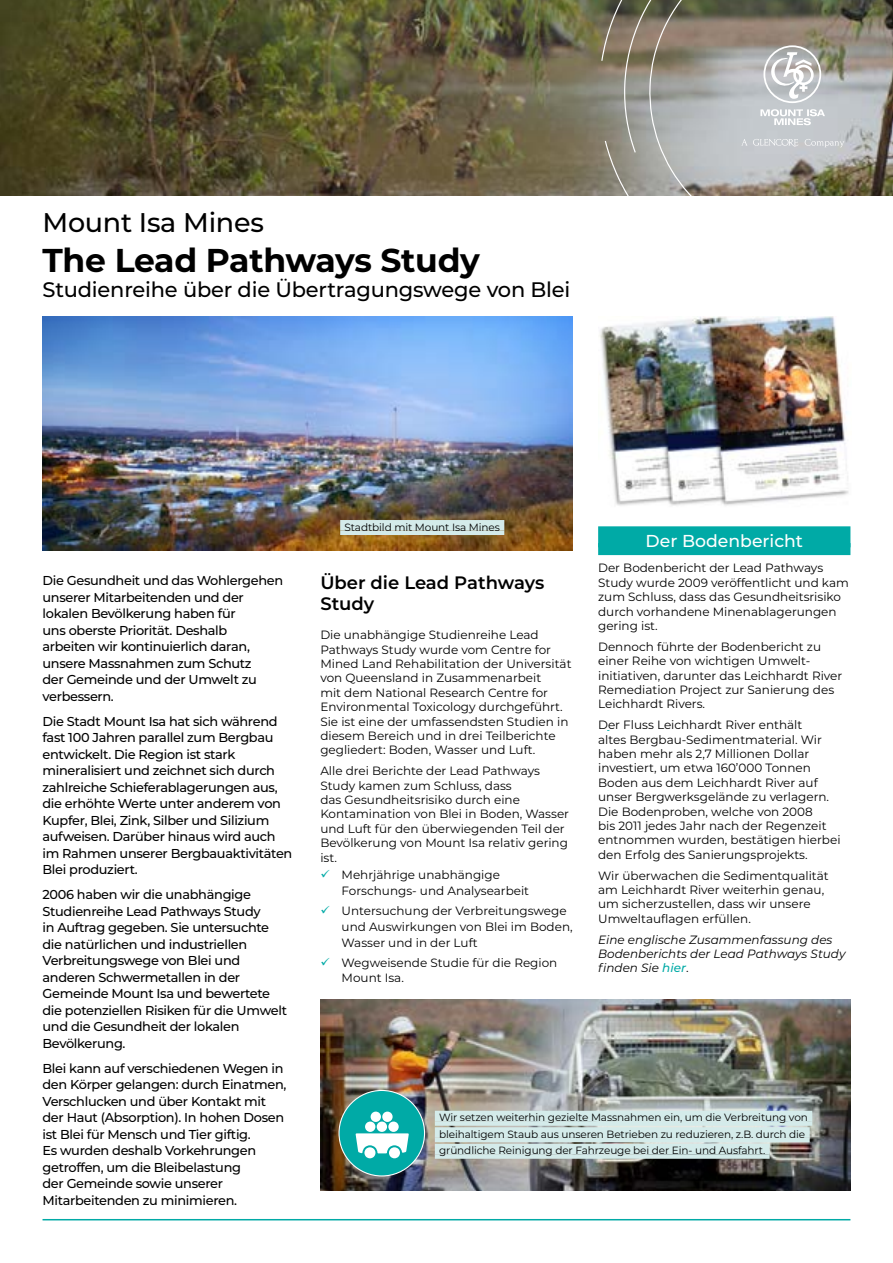
<style>
.page{position:relative;width:893px;height:1263px;background:#fff}
.page>*{position:absolute;margin:0;border:0;box-sizing:border-box;transform-origin:0 0}
.t1{font:700 33px "Montserrat";letter-spacing:-.01em;color:#000}
.t2{font:500 27px "Montserrat";letter-spacing:-.01em;color:#000}
.t3{font:500 21px "Montserrat";letter-spacing:-.01em;color:#000}
.t4{font:600 18px/21px "Montserrat";color:#000}
.t5{font:500 17.25px "Montserrat";color:#fff}
.t6{font:500 12.9px/16.5px "Montserrat";letter-spacing:-.025em;color:#000}
.t7{font:12px/14.4px "Montserrat";color:#000}
.t8{font:italic 12px/14.4px "Montserrat";color:#000}
.t9{font:10.5px/16.5px "Montserrat";letter-spacing:-.01em;color:#000}
.s1{font-weight:500;color:#00aaa6}
.s2{font-style:normal}
</style>
<div class="page">
<div style="left:598px;top:526px;width:252px;height:21px;background:#00aaa6"></div>
<div style="left:598px;top:543px;width:252px;height:12px;background:#00aaa6"></div>
<img style="left:0;top:0;width:600px;height:196px">
<svg style="left:600px;top:0;width:293px;height:196px;background:#97958c"></svg>
<img style="left:43px;top:317px;width:530px;height:234px">
<svg style="left:763px;top:45px;width:58px;height:58px"></svg>
<svg style="left:760px;top:109px;width:65px;height:16px"></svg>
<svg style="left:805px;top:139px;width:39px;height:8px"></svg>
<svg style="left:741px;top:139px;width:57px;height:8px"></svg>
<img style="left:599px;top:317px;width:250px;height:189px">
<img style="left:320px;top:999px;width:530px;height:192px">
<div style="left:339px;top:1090px;width:86px;height:86px;background:#00aaa6;border-radius:50%"></div>
<div style="left:435px;top:1111px;width:377px;height:10px;background:#d4ebea"></div>
<div style="left:435px;top:1121px;width:377px;height:5px;background:#d4ebea"></div>
<div style="left:435px;top:1127px;width:375px;height:11px;background:#d4ebea"></div>
<hr style="left:435px;top:1138px;width:375px;height:4px;background:#d4ebea">
<div style="left:435px;top:1144px;width:335px;height:10px;background:#d4ebea"></div>
<div style="left:435px;top:1154px;width:335px;height:5px;background:#d4ebea"></div>
<svg style="left:355px;top:1111px;width:54px;height:48px"></svg>
<hr style="left:43px;top:1219px;width:807px;height:1px;background:#00aaa6">
<div style="left:340px;top:520px;width:164px;height:10px;background:#d4ebea"></div>
<div style="left:340px;top:530px;width:164px;height:5px;background:#d4ebea"></div>
<h2 class="t2" style="left:43px;top:204px;width:223px">Mount Isa Mines</h2>
<h1 class="t1" style="left:43px;top:236px;width:439px">The Lead Pathways Study</h1>
<h3 class="t3" style="left:43px;top:275px;width:529px">Studienreihe über die Übertragungswege von Blei</h3>
<p class="t6" style="left:43px;top:572px;width:242px">Die Gesundheit und das Wohlergehen unserer Mitarbeitenden und der lokalen Bevölkerung haben für<br>uns oberste Priorität. Deshalb arbeiten wir kontinuierlich daran, unsere Massnahmen zum Schutz<br>der Gemeinde und der Umwelt zu verbessern.</p>
<p class="t6" style="left:43px;top:712px;width:251px">Die Stadt Mount Isa hat sich während fast 100 Jahren parallel zum Bergbau entwickelt. Die Region ist stark mineralisiert und zeichnet sich durch zahlreiche Schieferablagerungen aus, die erhöhte Werte unter anderem von Kupfer, Blei, Zink, Silber und Silizium aufweisen. Darüber hinaus wird auch im Rahmen unserer Bergbauaktivitäten Blei produziert.</p>
<p class="t6" style="left:43px;top:886px;width:246px">2006 haben wir die unabhängige<br>Studienreihe Lead Pathways Study<br>in Auftrag gegeben. Sie untersuchte die natürlichen und industriellen<br>Verbreitungswege von Blei und anderen Schwermetallen in der<br>Gemeinde Mount Isa und bewertete die potenziellen Risiken für die Umwelt und die Gesundheit der lokalen<br>Bevölkerung.</p>
<p class="t6" style="left:43px;top:1059px;width:245px">Blei kann auf verschiedenen Wegen in den Körper gelangen: durch Einatmen, Verschlucken und über Kontakt mit der Haut (Absorption). In hohen Dosen ist Blei für Mensch und Tier giftig.<br>Es wurden deshalb Vorkehrungen getroffen, um die Bleibelastung<br>der Gemeinde sowie unserer Mitarbeitenden zu minimieren.</p>
<p class="t9" style="left:344px;top:518px;width:157px">Stadtbild mit Mount Isa Mines</p>
<h3 class="t4" style="left:320px;top:571px;width:226px">Über die Lead Pathways<br>Study</h3>
<p class="t7" style="left:320px;top:627px;width:253px">Die unabhängige Studienreihe Lead Pathways Study wurde vom Centre for Mined Land Rehabilitation der Universität von Queensland in Zusammenarbeit<br>mit dem National Research Centre for Environmental Toxicology durchgeführt.<br>Sie ist eine der umfassendsten Studien in diesem Bereich und in drei Teilberichte gegliedert: Boden, Wasser und Luft.</p>
<p class="t7" style="left:320px;top:763px;width:250px">Alle drei Berichte der Lead Pathways<br>Study kamen zum Schluss, dass<br>das Gesundheitsrisiko durch eine<br>Kontamination von Blei in Boden, Wasser und Luft für den überwiegenden Teil der<br>Bevölkerung von Mount Isa relativ gering ist.</p>
<p class="t7" style="left:342px;top:867px;width:189px;line-height:15.8px">Mehrjährige unabhängige<br>Forschungs- und Analysearbeit</p>
<p class="t7" style="left:342px;top:902px;width:233px;line-height:15.8px">Untersuchung der Verbreitungswege und Auswirkungen von Blei im Boden,<br>Wasser und in der Luft</p>
<p class="t7" style="left:342px;top:954px;width:217px;line-height:15.8px">Wegweisende Studie für die Region<br>Mount Isa.</p>
<h3 class="t5" style="left:646px;top:529px;width:159px">Der Bodenbericht</h3>
<p class="t7" style="left:598px;top:560px;width:252px">Der Bodenbericht der Lead Pathways Study wurde 2009 veröffentlicht und kam zum Schluss, dass das Gesundheitsrisiko durch vorhandene Minenablagerungen gering ist.</p>
<p class="t7" style="left:598px;top:639px;width:246px">Dennoch führte der Bodenbericht zu einer Reihe von wichtigen Umwelt&shy;initiativen, darunter das Leichhardt River Remediation Project zur Sanierung des Leichhardt Rivers.</p>
<p class="t7" style="left:598px;top:717px;width:244px">Der Fluss Leichhardt River enthält<br>altes Bergbau-Sedimentmaterial. Wir haben mehr als 2,7 Millionen Dollar investiert, um etwa 160’000 Tonnen Boden aus dem Leichhardt River auf unser Bergwerksgelände zu verlagern.<br>Die Bodenproben, welche von 2008<br>bis 2011 jedes Jahr nach der Regenzeit entnommen wurden, bestätigen hierbei den Erfolg des Sanierungsprojekts.</p>
<p class="t7" style="left:598px;top:868px;width:232px">Wir überwachen die Sedimentqualität am Leichhardt River weiterhin genau, um sicherzustellen, dass wir unsere Umweltauflagen erfüllen.</p>
<p class="t8" style="left:598px;top:932px;width:249px">Eine englische Zusammenfassung des<br>Bodenberichts der Lead Pathways Study finden Sie <span class="s1">hier</span><span class="s2">.</span></p>
<p class="t9" style="left:439px;top:1109px;width:370px">Wir setzen weiterhin gezielte Massnahmen ein, um die Verbreitung von bleihaltigem Staub aus unseren Betrieben zu reduzieren, z.B. durch die gründliche Reinigung der Fahrzeuge bei der Ein- und Ausfahrt.</p>
</div>
